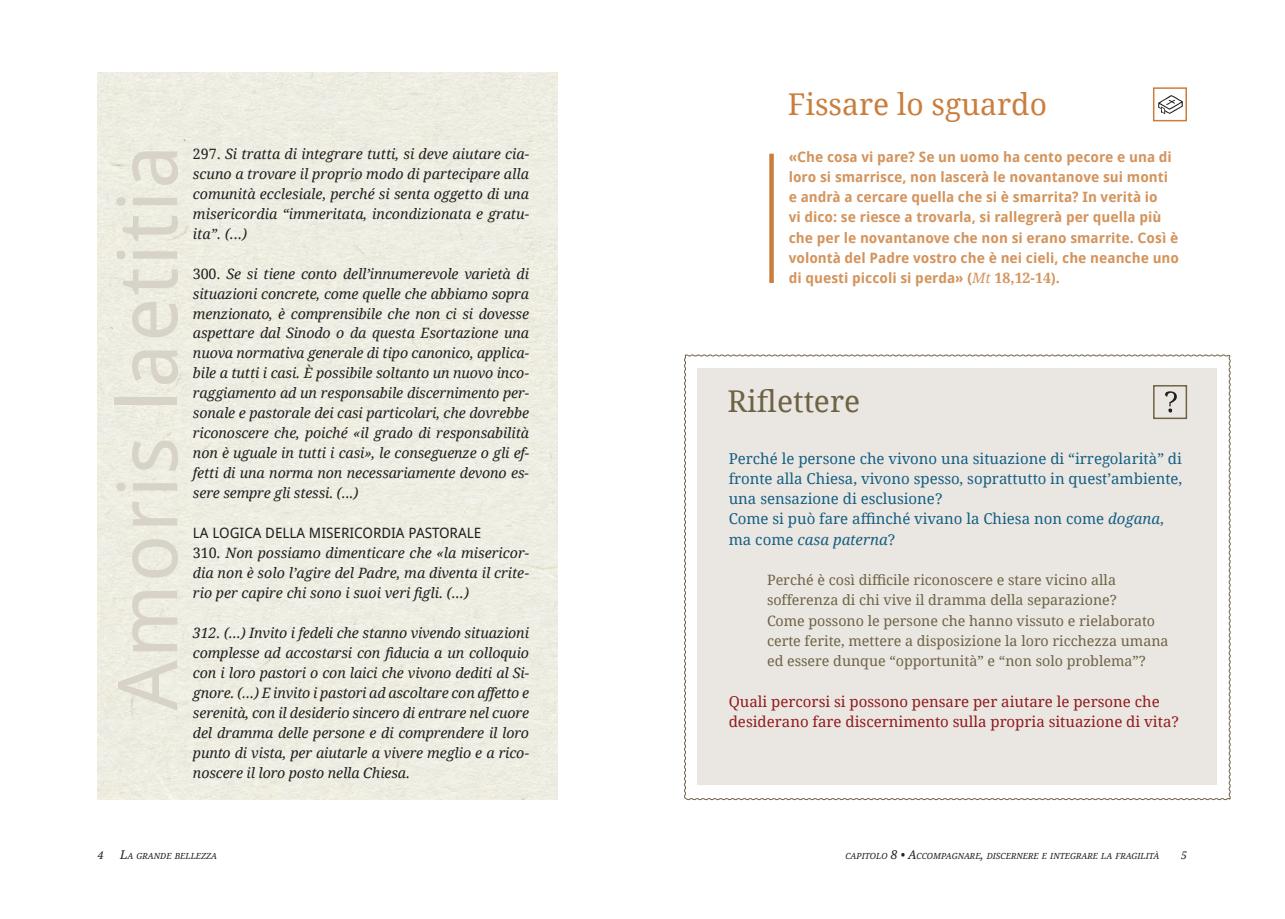
<style>
.page{position:relative;width:1285px;height:919px;background:#fff}
.page>*{position:absolute;margin:0;border:0;box-sizing:border-box;transform-origin:0 0}
.t1{font:82.5px "Droid Sans";color:#d8d3c8}
.t2{font:30px "Droid Serif";color:#ca7e3d}
.t3{font:30px "Droid Serif";color:#6e6344}
.t4{font:15px/20.2px "Droid Serif";color:#155f83}
.t5{font:15px/20.2px "Droid Serif";color:#92191c}
.t6{font:italic 14.25px/20px "Droid Serif";letter-spacing:-.01em;color:#231f20;text-align:justify}
.t7{font:700 14.25px/20.2px "Droid Sans";color:#d4945d}
.t8{font:14.25px/20.2px "Droid Serif";color:#6e6344}
.t9{font:14.25px "Droid Sans";color:#231f20}
.t10{font:italic 10.5px "Droid Serif";color:#231f20}
.t11{font:italic 8.4px "Droid Serif";color:#231f20}
.s1{font-style:normal}
.s2{font-family:"Droid Serif";font-weight:400;font-style:italic}
.s3{font-family:"Droid Serif"}
.s4{font-style:italic}
.s5{font-size:12px}
</style>
<div class="page">
<svg style="left:684px;top:354px;width:546px;height:446px"></svg>
<div style="left:697px;top:368px;width:519px;height:416px;background:#eae7e2"></div>
<svg style="left:769px;top:154px;width:4px;height:129px"></svg>
<svg style="left:1158px;top:95px;width:24px;height:19px"></svg>
<div style="left:1152px;top:87px;width:34px;height:34px;border:2px solid #ca7e3d"></div>
<svg style="left:1165px;top:391px;width:11px;height:22px"></svg>
<div style="left:1152px;top:385px;width:34px;height:34px;border:2px solid #6e6344"></div>
<div style="left:98px;top:72px;width:459px;height:727px;background:#efede3"></div>
<h1 class="t1" style="left:96px;top:710px;width:567px;rotate:-90deg">AMORIS LAETITIA</h1>
<p class="t6" style="left:193px;top:144px;width:337px"><span class="s1">297.</span> Si tratta di integrare tutti, si deve aiutare cia&shy;scuno a trovare il proprio modo di partecipare alla comunità ecclesiale, perché si senta oggetto di una misericordia “immeritata, incondizionata e gratu&shy;ita”. (...)</p>
<p class="t6" style="left:193px;top:263px;width:337px"><span class="s1">300.</span> Se si tiene conto dell’innumerevole varietà di situazioni concrete, come quelle che abbiamo sopra menzionato, è comprensibile che non ci si dovesse aspettare dal Sinodo o da questa Esortazione una nuova normativa generale di tipo canonico, applica&shy;bile a tutti i casi. È possibile soltanto un nuovo inco&shy;raggiamento ad un responsabile discernimento per&shy;sonale e pastorale dei casi particolari, che dovrebbe riconoscere che, poiché «il grado di responsabilità non è uguale in tutti i casi», le conseguenze o gli ef&shy;fetti di una norma non necessariamente devono es&shy;sere sempre gli stessi. (...)</p>
<p class="t9" style="left:193px;top:524px;width:290px">LA LOGICA DELLA MISERICORDIA PASTORALE</p>
<p class="t6" style="left:193px;top:543px;width:337px"><span class="s1">310</span>. Non possiamo dimenticare che «la misericor&shy;dia non è solo l’agire del Padre, ma diventa il crite&shy;rio per capire chi sono i suoi veri figli. (...)</p>
<p class="t6" style="left:193px;top:623px;width:337px">312. (...) Invito i fedeli che stanno vivendo situazioni complesse ad accostarsi con fiducia a un colloquio con i loro pastori o con laici che vivono dediti al Si&shy;gnore. (...) E invito i pastori ad ascoltare con affetto e serenità, con il desiderio sincero di entrare nel cuore del dramma delle persone e di comprendere il loro punto di vista, per aiutarle a vivere meglio e a rico&shy;noscere il loro posto nella Chiesa.</p>
<h2 class="t2" style="left:787px;top:85px;width:261px">Fissare lo sguardo</h2>
<p class="t7" style="left:788px;top:146px;width:392px">«Che cosa vi pare? Se un uomo ha cento pecore e una di loro si smarrisce, non lascerà le novantanove sui monti e andrà a cercare quella che si è smarrita? In verità io<br>vi dico: se riesce a trovarla, si rallegrerà per quella più che per le novantanove che non si erano smarrite. Così è volontà del Padre vostro che è nei cieli, che neanche uno di questi piccoli si perda» (<span class="s2">Mt</span> <span class="s3">18,12-14</span>).</p>
<h2 class="t3" style="left:727px;top:383px;width:134px">Riflettere</h2>
<p class="t4" style="left:728px;top:448px;width:455px">Perché le persone che vivono una situazione di “irregolarità” di fronte alla Chiesa, vivono spesso, soprattutto in quest’ambiente, una sensazione di esclusione?<br>Come si può fare affinché vivano la Chiesa non come <span class="s4">dogana</span>, ma come <span class="s4">casa paterna</span>?</p>
<p class="t8" style="left:767px;top:570px;width:403px">Perché è così difficile riconoscere e stare vicino alla sofferenza di chi vive il dramma della separazione?<br>Come possono le persone che hanno vissuto e rielaborato certe ferite, mettere a disposizione la loro ricchezza umana ed essere dunque “opportunità” e “non solo problema”?</p>
<p class="t5" style="left:728px;top:691px;width:451px">Quali percorsi si possono pensare per aiutare le persone che desiderano fare discernimento sulla propria situazione di vita?</p>
<p class="t10" style="left:98px;top:849px;width:7px">4</p>
<p class="t11" style="left:120px;top:851px;width:99px"><span class="s5">L</span>A GRANDE BELL EZZA</p>
<p class="t11" style="left:845px;top:851px;width:315px">CAPITOLO <span class="s5">8 • A</span>CCOMPAGNARE<span class="s5">,</span> DISCERNERE E INTEGRARE LA FRAGILITÀ</p>
<p class="t10" style="left:1180px;top:849px;width:7px">5</p>
</div>
